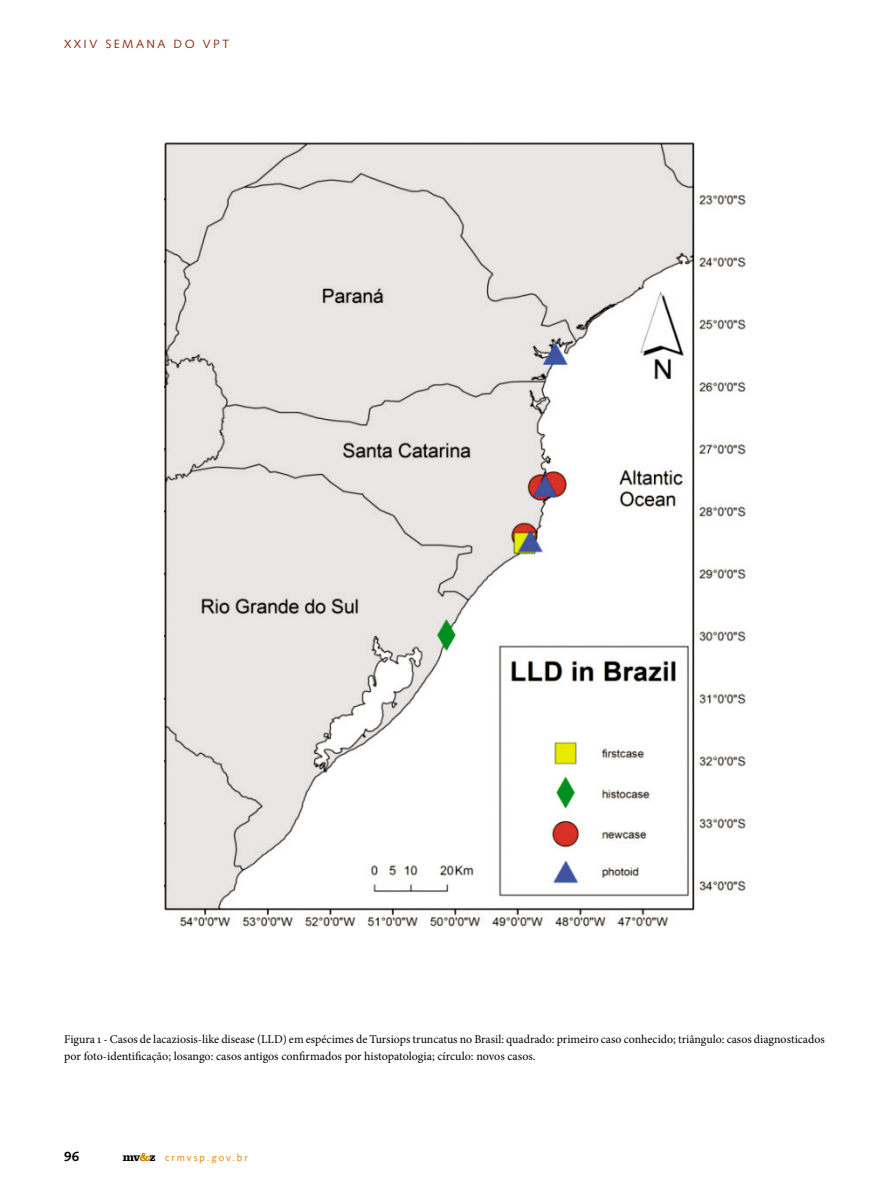
<style>
.page{position:relative;width:893px;height:1191px;background:#fff}
.page>*{position:absolute;margin:0;border:0;box-sizing:border-box;transform-origin:0 0}
.t1{font:700 13.5px "Syntax LT Std";color:#000}
.t2{font:12px/17.1px "Minion Pro";color:#000}
.t3{font:12px "Syntax LT Std";letter-spacing:.2em;color:#923014}
.t4{font:9.75px "Syntax LT Std";letter-spacing:.2em;color:#e58100}
.s1{font-family:"Clarendon LT Std";font-weight:700;font-size:12px;color:#000}
.s2{font-family:"Clarendon LT Std";font-weight:700;font-size:12px;color:#cc8400}
</style>
<div class="page">
<img style="left:165px;top:142px;width:582px;height:785px">
<p class="t3" style="left:64px;top:37px;width:166px">XXIV SEMANA DO VPT</p>
<p class="t2" style="left:64px;top:1030px;width:762px">Figura 1 - Casos de lacaziosis-like disease (LLD) em espécimes de Tursiops truncatus no Brasil: quadrado: primeiro caso conhecido; triângulo: casos diagnosticados por foto-identificação; losango: casos antigos confirmados por histopatologia; círculo: novos casos.</p>
<p class="t1" style="left:64px;top:1148px;width:17px">96</p>
<p class="t4" style="left:123px;top:1151px;width:126px"><span class="s1">mv</span><span class="s2">&amp;</span><span class="s1">z</span> crmvsp.gov.br</p>
</div>
